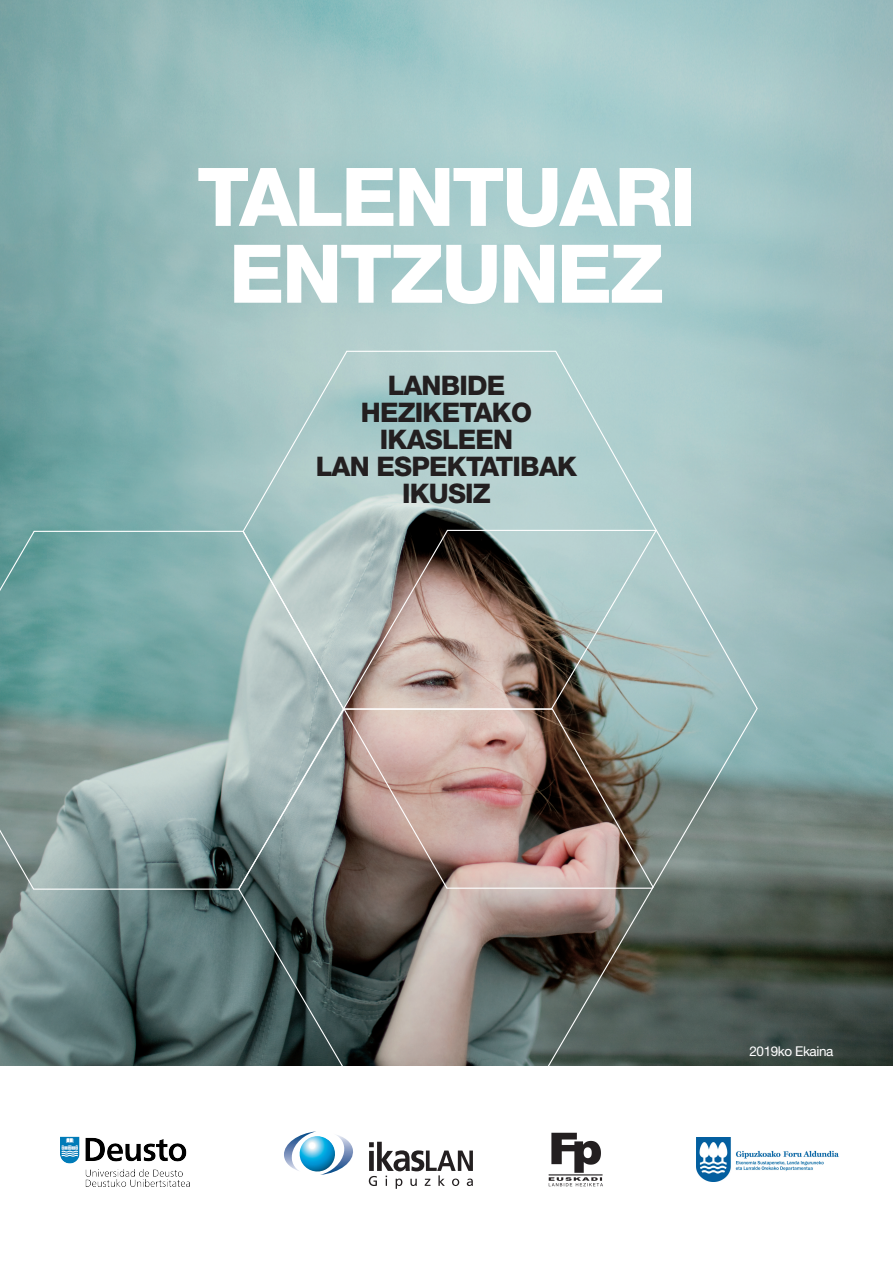
<style>
.page{position:relative;width:893px;height:1263px;background:#fff}
.page>*{position:absolute;margin:0;border:0;box-sizing:border-box;transform-origin:0 0}
.t1{font:800 81px/76.8px "Helvetica Neue LT Pro";letter-spacing:-.03em;color:#fff;text-align:center}
.t2{font:800 27px/27px "Helvetica Neue LT Pro";letter-spacing:-.03em;color:#231f20;text-align:center}
.t3{font:13.5px "Helvetica Neue LT Pro";letter-spacing:-.03em;color:#fff}
</style>
<div class="page">
<img style="left:0;top:0;width:893px;height:1065px">
<svg style="left:238px;top:889px;width:416px;height:177px;background:#5e625d"></svg>
<svg style="left:242px;top:350px;width:415px;height:180px;background:#aecbca"></svg>
<svg style="left:0;top:530px;width:345px;height:360px;background:#88a7a5"></svg>
<img style="left:342px;top:529px;width:416px;height:360px">
<img style="left:548px;top:1132px;width:55px;height:55px">
<svg style="left:284px;top:1131px;width:69px;height:44px"></svg>
<svg style="left:369px;top:1142px;width:104px;height:47px"></svg>
<img style="left:60px;top:1136px;width:130px;height:50px">
<img style="left:696px;top:1137px;width:143px;height:44px">
<p class="t1" style="left:197px;top:158px;width:501px">TALENTUARI<br>ENTZUNEZ</p>
<p class="t2" style="left:316px;top:372px;width:263px">LANBIDE<br>HEZIKETAKO<br>IKASLEEN<br>LAN ESPEKTATIBAK<br>IKUSIZ</p>
<p class="t3" style="left:749px;top:1043px;width:85px">2019ko Ekaina</p>
</div>
